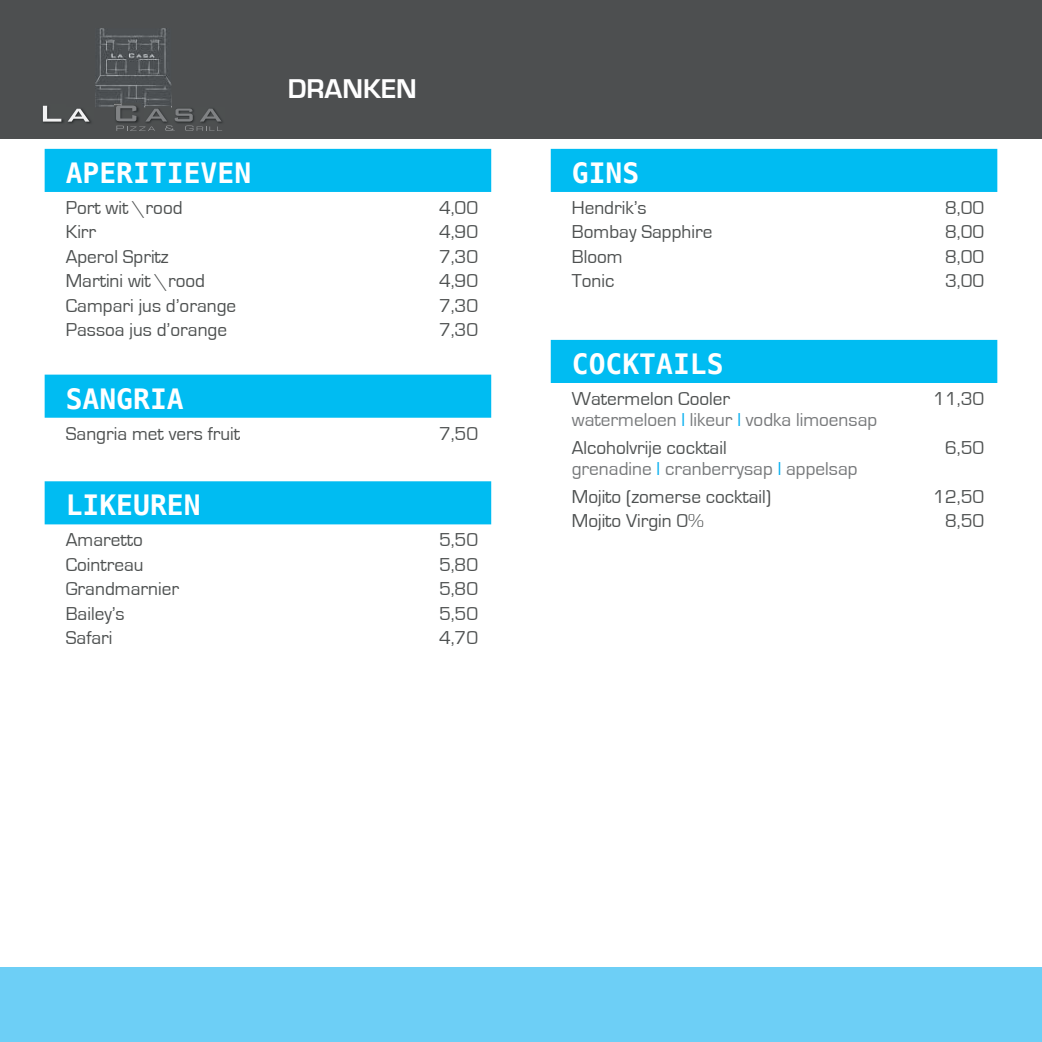
<style>
.page{position:relative;width:1042px;height:1042px;background:#fff}
.page>*{position:absolute;margin:0;border:0;box-sizing:border-box;transform-origin:0 0}
.t1{font:700 28px "Menlo";color:#fff}
.t2{font:700 28px "Eurostile";color:#fff}
.t3{font:19.25px "Eurostile";color:#4d5050}
.t4{font:19.25px/28px "Eurostile";color:#76787a}
.s1{color:#00adef}
.s2{color:#4d5050}
</style>
<div class="page">
<div style="left:0;top:0;width:1042px;height:139px;background:#4d4f50"></div>
<img style="left:95px;top:28px;width:76px;height:79px">
<img style="left:43px;top:105px;width:21px;height:18px">
<svg style="left:43px;top:106px;width:18px;height:16px"></svg>
<img style="left:68px;top:108px;width:23px;height:16px">
<svg style="left:68px;top:109px;width:21px;height:13px"></svg>
<img style="left:114px;top:104px;width:26px;height:16px">
<svg style="left:116px;top:105px;width:106px;height:26px"></svg>
<div style="left:45px;top:149px;width:446px;height:43px;background:#00bcf2"></div>
<div style="left:45px;top:375px;width:446px;height:43px;background:#00bcf2;border:2px solid #00bcf2"></div>
<div style="left:45px;top:481px;width:446px;height:43px;background:#00bcf2;border:2px solid #00bcf2"></div>
<div style="left:551px;top:149px;width:446px;height:43px;background:#00bcf2"></div>
<div style="left:551px;top:340px;width:446px;height:43px;background:#00bcf2"></div>
<div style="left:0;top:967px;width:1042px;height:75px;background:#6dcff6"></div>
<h1 class="t1" style="left:66px;top:162px;width:187px">APERITIEVEN</h1>
<h1 class="t2" style="left:288px;top:79px;width:131px">DRANKEN</h1>
<p class="t3" style="left:66px;top:201px;width:118px">Port wit \rood</p>
<p class="t3" style="left:439px;top:201px;width:41px">4,00</p>
<p class="t3" style="left:66px;top:225px;width:32px">Kirr</p>
<p class="t3" style="left:439px;top:225px;width:41px">4,90</p>
<p class="t3" style="left:66px;top:250px;width:104px">Aperol Spritz</p>
<p class="t3" style="left:439px;top:250px;width:41px">7,30</p>
<p class="t3" style="left:66px;top:274px;width:141px">Martini wit \rood</p>
<p class="t3" style="left:439px;top:274px;width:41px">4,90</p>
<p class="t3" style="left:66px;top:299px;width:172px">Campari jus d’orange</p>
<p class="t3" style="left:439px;top:299px;width:41px">7,30</p>
<p class="t3" style="left:66px;top:323px;width:163px">Passoa jus d’orange</p>
<p class="t3" style="left:439px;top:323px;width:41px">7,30</p>
<h1 class="t1" style="left:66px;top:387px;width:119px">SANGRIA</h1>
<p class="t3" style="left:66px;top:427px;width:176px">Sangria met vers fruit</p>
<p class="t3" style="left:439px;top:427px;width:41px">7,50</p>
<h1 class="t1" style="left:66px;top:494px;width:136px">LIKEUREN</h1>
<p class="t3" style="left:66px;top:533px;width:79px">Amaretto</p>
<p class="t3" style="left:439px;top:533px;width:41px">5,50</p>
<p class="t3" style="left:66px;top:558px;width:79px">Cointreau</p>
<p class="t3" style="left:439px;top:558px;width:41px">5,80</p>
<p class="t3" style="left:66px;top:582px;width:115px">Grandmarnier</p>
<p class="t3" style="left:439px;top:582px;width:41px">5,80</p>
<p class="t3" style="left:66px;top:607px;width:61px">Bailey’s</p>
<p class="t3" style="left:439px;top:607px;width:41px">5,50</p>
<p class="t3" style="left:66px;top:631px;width:48px">Safari</p>
<p class="t3" style="left:439px;top:631px;width:41px">4,70</p>
<h1 class="t1" style="left:572px;top:162px;width:69px">GINS</h1>
<p class="t3" style="left:572px;top:201px;width:76px">Hendrik’s</p>
<p class="t3" style="left:945px;top:201px;width:41px">8,00</p>
<p class="t3" style="left:572px;top:225px;width:142px">Bombay Sapphire</p>
<p class="t3" style="left:945px;top:225px;width:41px">8,00</p>
<p class="t3" style="left:572px;top:250px;width:52px">Bloom</p>
<p class="t3" style="left:945px;top:250px;width:41px">8,00</p>
<p class="t3" style="left:572px;top:274px;width:44px">Tonic</p>
<p class="t3" style="left:945px;top:274px;width:41px">3,00</p>
<h1 class="t1" style="left:572px;top:353px;width:153px">COCKTAILS</h1>
<p class="t3" style="left:572px;top:392px;width:160px">Watermelon Cooler</p>
<p class="t3" style="left:933px;top:392px;width:53px">11,30</p>
<p class="t4" style="left:572px;top:407px;width:307px">watermeloen <span class="s1">l</span> likeur <span class="s1">l</span> vodka limoensap<br><span class="s2">Alcoholvrije cocktail</span></p>
<p class="t3" style="left:945px;top:441px;width:41px">6,50</p>
<p class="t4" style="left:572px;top:456px;width:287px">grenadine <span class="s1">l</span> cranberrysap <span class="s1">l</span> appelsap<br><span class="s2">Mojito (zomerse cocktail)</span></p>
<p class="t3" style="left:933px;top:490px;width:53px">12,50</p>
<p class="t3" style="left:572px;top:514px;width:133px">Mojito Virgin 0%</p>
<p class="t3" style="left:945px;top:514px;width:41px">8,50</p>
</div>
